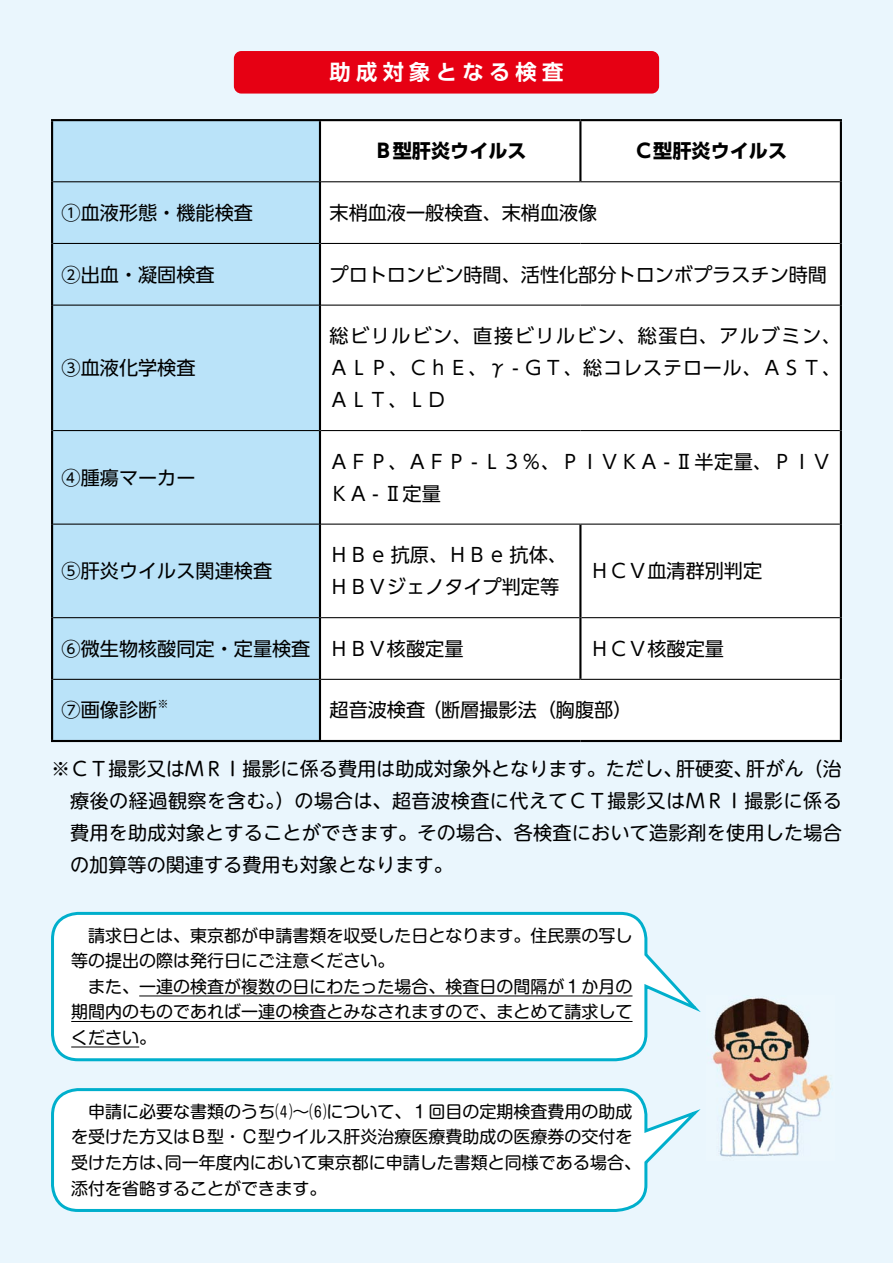
<style>
.page{position:relative;width:893px;height:1263px;background:#eaf6fd}
.page>*{position:absolute;margin:0;border:0;box-sizing:border-box;transform-origin:0 0}
.t1{font:700 21.3px "UD Shin Go Pr 6 N De";letter-spacing:.25em;color:#fff}
.t2{font:19.2px/32px "UD Shin Go Pr 6 N";color:#000;text-align:justify}
.t3{font:19.2px/32px "UD Shin M Go Pro";letter-spacing:.01em;color:#000;text-align:justify}
.t4{font:19.2px/32px "UD Shin Go Pr 6 N";letter-spacing:.03em;color:#000}
.t5{font:700 19.2px "UD Shin Go Pr 6 N";color:#000}
.t6{font:16.95px/25.5px "Shin M Go Pro";color:#000}
.t7{font:11.1px "UD Shin Go Pr 6 N";color:#000}
</style>
<div class="page">
<img style="left:712px;top:997px;width:119px;height:160px">
<svg style="left:51px;top:1088px;width:650px;height:124px"></svg>
<svg style="left:51px;top:911px;width:650px;height:151px"></svg>
<hr style="left:139px;top:996px;width:493px;height:1px;background:#000">
<hr style="left:71px;top:1021px;width:561px;height:1px;background:#000">
<hr style="left:71px;top:1047px;width:68px;height:1px;background:#000">
<div style="left:234px;top:51px;width:425px;height:43px;background:#e60013;border-radius:7px"></div>
<div style="left:53px;top:121px;width:266px;height:619px;background:#bae3f9"></div>
<div style="left:321px;top:121px;width:519px;height:619px;background:#fff"></div>
<hr style="left:53px;top:181px;width:266px;height:1px;background:#000">
<hr style="left:321px;top:181px;width:259px;height:1px;background:#000">
<hr style="left:580px;top:181px;width:260px;height:1px;background:#000">
<hr style="left:53px;top:243px;width:266px;height:1px;background:#000">
<hr style="left:321px;top:243px;width:259px;height:1px;background:#000">
<hr style="left:580px;top:243px;width:260px;height:1px;background:#000">
<hr style="left:53px;top:305px;width:266px;height:1px;background:#000">
<hr style="left:321px;top:305px;width:259px;height:1px;background:#000">
<hr style="left:580px;top:305px;width:260px;height:1px;background:#000">
<hr style="left:53px;top:430px;width:266px;height:1px;background:#000">
<hr style="left:321px;top:430px;width:259px;height:1px;background:#000">
<hr style="left:580px;top:430px;width:260px;height:1px;background:#000">
<hr style="left:53px;top:524px;width:266px;height:1px;background:#000">
<hr style="left:321px;top:524px;width:259px;height:1px;background:#000">
<hr style="left:580px;top:524px;width:260px;height:1px;background:#000">
<hr style="left:53px;top:617px;width:266px;height:1px;background:#000">
<hr style="left:321px;top:617px;width:258px;height:1px;background:#000">
<hr style="left:581px;top:617px;width:259px;height:1px;background:#000">
<hr style="left:53px;top:679px;width:266px;height:1px;background:#000">
<hr style="left:321px;top:679px;width:259px;height:1px;background:#000">
<hr style="left:580px;top:679px;width:260px;height:1px;background:#000">
<hr style="left:51px;top:119px;width:269px;height:2px;background:#000">
<hr style="left:51px;top:121px;width:2px;height:61px;background:#000">
<hr style="left:580px;top:119px;width:262px;height:2px;background:#000">
<hr style="left:840px;top:121px;width:2px;height:61px;background:#000">
<hr style="left:51px;top:182px;width:2px;height:61px;background:#000">
<hr style="left:840px;top:182px;width:2px;height:61px;background:#000">
<hr style="left:51px;top:243px;width:2px;height:62px;background:#000">
<hr style="left:840px;top:243px;width:2px;height:62px;background:#000">
<hr style="left:51px;top:305px;width:2px;height:126px;background:#000">
<hr style="left:840px;top:305px;width:2px;height:126px;background:#000">
<hr style="left:51px;top:431px;width:2px;height:93px;background:#000">
<hr style="left:840px;top:431px;width:2px;height:93px;background:#000">
<hr style="left:51px;top:524px;width:2px;height:94px;background:#000">
<hr style="left:840px;top:524px;width:2px;height:94px;background:#000">
<hr style="left:51px;top:618px;width:2px;height:61px;background:#000">
<hr style="left:840px;top:618px;width:2px;height:61px;background:#000">
<hr style="left:51px;top:679px;width:2px;height:61px;background:#000">
<hr style="left:840px;top:679px;width:2px;height:61px;background:#000">
<hr style="left:51px;top:740px;width:269px;height:2px;background:#000">
<hr style="left:320px;top:119px;width:260px;height:2px;background:#000">
<hr style="left:319px;top:121px;width:2px;height:61px;background:#000">
<hr style="left:579px;top:121px;width:2px;height:60px;background:#000">
<hr style="left:319px;top:182px;width:2px;height:61px;background:#000">
<hr style="left:319px;top:243px;width:2px;height:62px;background:#000">
<hr style="left:319px;top:305px;width:2px;height:126px;background:#000">
<hr style="left:319px;top:431px;width:2px;height:93px;background:#000">
<hr style="left:319px;top:524px;width:2px;height:94px;background:#000">
<hr style="left:579px;top:525px;width:2px;height:93px;background:#000">
<hr style="left:319px;top:618px;width:2px;height:61px;background:#000">
<hr style="left:579px;top:618px;width:2px;height:61px;background:#000">
<hr style="left:319px;top:679px;width:2px;height:61px;background:#000">
<hr style="left:320px;top:740px;width:260px;height:2px;background:#000">
<hr style="left:580px;top:740px;width:262px;height:2px;background:#000">
<p class="t1" style="left:330px;top:55px;width:235px">助成対象となる検査</p>
<p class="t5" style="left:374px;top:135px;width:155px">Ｂ型肝炎ウイルス</p>
<p class="t5" style="left:634px;top:135px;width:155px">Ｃ型肝炎ウイルス</p>
<p class="t2" style="left:62px;top:196px;width:193px">①血液形態・機能検査</p>
<p class="t2" style="left:330px;top:196px;width:269px">末梢血液一般検査、末梢血液像</p>
<p class="t2" style="left:62px;top:258px;width:155px">②出血・凝固検査</p>
<p class="t2" style="left:330px;top:258px;width:499px">プロトロンビン時間、活性化部分トロンボプラスチン時間</p>
<p class="t2" style="left:62px;top:351px;width:135px">③血液化学検査</p>
<p class="t2" style="left:62px;top:461px;width:135px">④腫瘍マーカー</p>
<p class="t2" style="left:62px;top:554px;width:212px">⑤肝炎ウイルス関連検査</p>
<p class="t2" style="left:330px;top:319px;width:513px">総ビリルビン、直接ビリルビン、総蛋白、アルブミン、ＡＬＰ、ＣｈＥ、γ - ＧＴ、総コレステロール、ＡＳＴ、ＡＬＴ、ＬＤ</p>
<p class="t4" style="left:330px;top:445px;width:503px">ＡＦＰ、ＡＦＰ - Ｌ３％、ＰＩＶＫＡ - Ⅱ半定量、ＰＩＶ<br>ＫＡ - Ⅱ定量</p>
<p class="t2" style="left:330px;top:538px;width:239px">ＨＢ e 抗原、ＨＢ e 抗体、<br>ＨＢＶジェノタイプ判定等</p>
<p class="t2" style="left:590px;top:554px;width:174px">ＨＣＶ血清群別判定</p>
<p class="t2" style="left:62px;top:632px;width:403px">⑥微生物核酸同定・定量検査 ＨＢＶ核酸定量</p>
<p class="t2" style="left:590px;top:632px;width:135px">ＨＣＶ核酸定量</p>
<p class="t2" style="left:62px;top:694px;width:97px">⑦画像診断</p>
<p class="t7" style="left:157px;top:695px;width:13px">※</p>
<p class="t2" style="left:330px;top:694px;width:304px">超音波検査 （断層撮影法（胸腹部）</p>
<p class="t3" style="left:70px;top:752px;width:773px;text-indent:-19px">※ＣＴ撮影又はＭＲＩ撮影に係る費用は助成対象外となります。ただし、肝硬変、肝がん（治療後の経過観察を含む。）の場合は、超音波検査に代えてＣＴ撮影又はＭＲＩ撮影に係る費用を助成対象とすることができます。その場合、各検査において造影剤を使用した場合の加算等の関連する費用も対象となります。</p>
<p class="t6" style="left:71px;top:920px;width:563px">　請求日とは、東京都が申請書類を収受した日となります。住民票の写し等の提出の際は発行日にご注意ください。<br>　また、一連の検査が複数の日にわたった場合、検査日の間隔が１か月の期間内のものであれば一連の検査とみなされますので、まとめて請求してください。</p>
<p class="t6" style="left:71px;top:1097px;width:571px">　申請に必要な書類のうち⑷～⑹について、１回目の定期検査費用の助成を受けた方又はＢ型・Ｃ型ウイルス肝炎治療医療費助成の医療券の交付を受けた方は、同一年度内において東京都に申請した書類と同様である場合、添付を省略することができます。</p>
</div>
